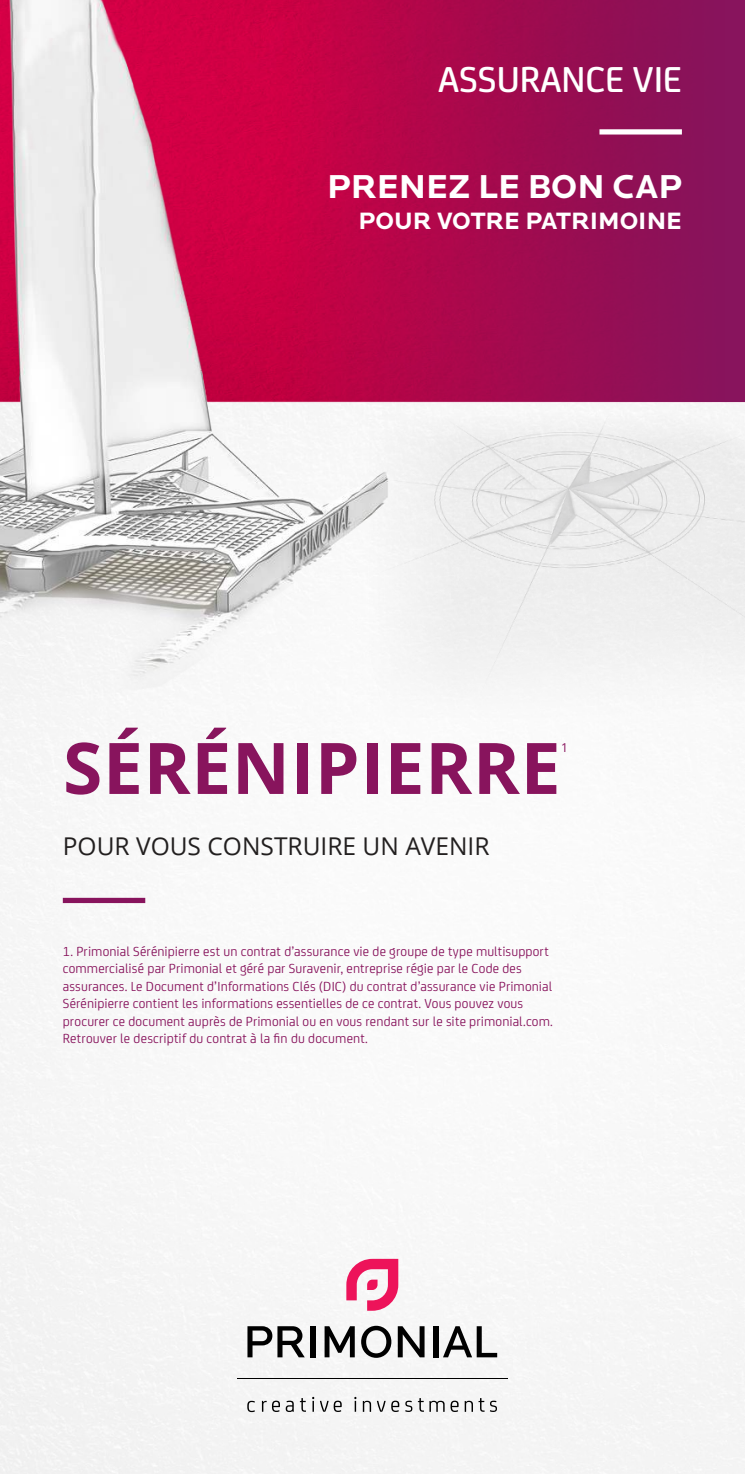
<style>
.page{position:relative;width:745px;height:1474px;background:#fff}
.page>*{position:absolute;margin:0;border:0;box-sizing:border-box;transform-origin:0 0}
.t1{font:700 71.23px "Open Sans";letter-spacing:.01em;color:#88145d}
.t2{font:500 38.5px "FS Joey";color:#fff}
.t3{font:700 34.3px "Locator";color:#fff}
.t4{font:24.5px "Open Sans";color:#221f1f}
.t5{font:700 24.5px "Locator";color:#fff}
.t6{font:14px/17.5px "FS Joey";letter-spacing:.01em;color:#88145d}
.t7{font:12.25px "Open Sans";color:#88145d}
</style>
<div class="page">
<img style="left:0;top:703px;width:744px;height:770px">
<img style="left:311px;top:402px;width:433px;height:366px">
<svg style="left:405px;top:0;width:339px;height:402px;background:#9a0d52"></svg>
<img style="left:0;top:0;width:405px;height:703px">
<div style="left:599px;top:129px;width:82px;height:5px;background:#fff"></div>
<div style="left:63px;top:897px;width:82px;height:6px;background:#88145d"></div>
<hr style="left:237px;top:1378px;width:270px;height:1px;background:#000">
<svg style="left:247px;top:1326px;width:57px;height:31px"></svg>
<div style="left:310px;top:1326px;width:6px;height:31px;background:#000"></div>
<svg style="left:324px;top:1326px;width:30px;height:31px"></svg>
<svg style="left:361px;top:1325px;width:30px;height:32px"></svg>
<svg style="left:397px;top:1326px;width:27px;height:31px"></svg>
<div style="left:433px;top:1326px;width:5px;height:31px;background:#000"></div>
<svg style="left:442px;top:1326px;width:55px;height:31px"></svg>
<svg style="left:346px;top:1258px;width:52px;height:52px"></svg>
<svg style="left:247px;top:1400px;width:8px;height:11px"></svg>
<svg style="left:262px;top:1400px;width:4px;height:11px"></svg>
<svg style="left:272px;top:1400px;width:21px;height:11px"></svg>
<svg style="left:300px;top:1397px;width:6px;height:14px"></svg>
<svg style="left:312px;top:1396px;width:29px;height:15px"></svg>
<svg style="left:354px;top:1396px;width:2px;height:15px"></svg>
<svg style="left:362px;top:1400px;width:23px;height:11px"></svg>
<svg style="left:391px;top:1400px;width:8px;height:11px"></svg>
<svg style="left:405px;top:1397px;width:18px;height:14px"></svg>
<svg style="left:429px;top:1400px;width:15px;height:11px"></svg>
<svg style="left:464px;top:1400px;width:8px;height:11px"></svg>
<svg style="left:450px;top:1400px;width:8px;height:11px"></svg>
<svg style="left:478px;top:1397px;width:18px;height:14px"></svg>
<h2 class="t2" style="left:437px;top:56px;width:245px">ASSURANCE VIE</h2>
<h3 class="t3" style="left:327px;top:168px;width:356px">PRENEZ LE BON CAP</h3>
<h3 class="t5" style="left:358px;top:208px;width:325px">POUR VOTRE PATRIMOINE</h3>
<h1 class="t1" style="left:63px;top:727px;width:498px">SÉRÉNIPIERRE</h1>
<p class="t7" style="left:561px;top:740px;width:9px">1</p>
<h3 class="t4" style="left:63px;top:832px;width:428px">POUR VOUS CONSTRUIRE UN AVENIR</h3>
<p class="t6" style="left:63px;top:943px;width:491px">1. Primonial Sérénipierre est un contrat d’assurance vie de groupe de type multisupport commercialisé par Primonial et géré par Suravenir, entreprise régie par le Code des assurances. Le Document d’Informations Clés (DIC) du contrat d’assurance vie Primonial Sérénipierre contient les informations essentielles de ce contrat. Vous pouvez vous procurer ce document auprès de Primonial ou en vous rendant sur le site primonial.com.<br>Retrouver le descriptif du contrat à la 昀椀n du document.</p>
</div>
